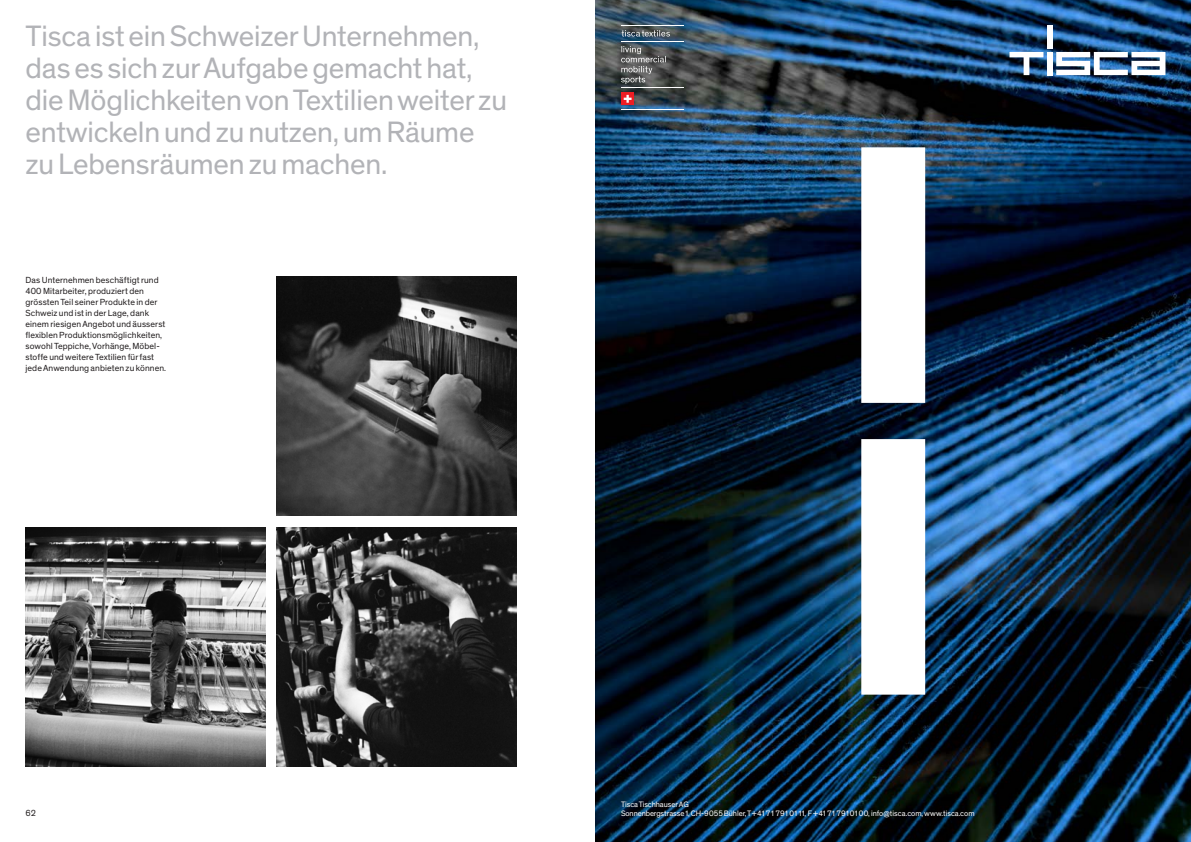
<style>
.page{position:relative;width:1191px;height:842px;background:#fff}
.page>*{position:absolute;margin:0;border:0;box-sizing:border-box;transform-origin:0 0}
.t1{font:30px/32px "Theinhardt";letter-spacing:-.005em;color:#b2b3b7}
.t2{font:9px/11px "Theinhardt";letter-spacing:.01em;color:#231f20}
.t3{font:8px/9px "Theinhardt";color:#fff}
</style>
<div class="page">
<img style="left:276px;top:527px;width:240px;height:240px">
<img style="left:26px;top:527px;width:239px;height:240px">
<img style="left:276px;top:276px;width:240px;height:240px">
<img style="left:595px;top:0;width:596px;height:842px">
<div style="left:621px;top:93px;width:13px;height:12px;background:#ee1d23"></div>
<svg style="left:623px;top:95px;width:8px;height:8px"></svg>
<hr style="left:621px;top:110px;width:63px;height:1px;background:#fff">
<hr style="left:621px;top:87px;width:63px;height:1px;background:#fff">
<hr style="left:621px;top:42px;width:63px;height:1px;background:#fff">
<hr style="left:621px;top:26px;width:63px;height:1px;background:#fff">
<svg style="left:621px;top:46px;width:45px;height:38px;background:#686a69"></svg>
<svg style="left:621px;top:30px;width:49px;height:7px"></svg>
<svg style="left:861px;top:147px;width:64px;height:548px"></svg>
<div style="left:1046px;top:52px;width:6px;height:23px;background:#fff"></div>
<div style="left:1046px;top:26px;width:6px;height:23px;background:#fff"></div>
<svg style="left:1056px;top:52px;width:109px;height:23px"></svg>
<svg style="left:1009px;top:52px;width:34px;height:23px"></svg>
<h1 class="t1" style="left:26px;top:21px;width:483px">Tisca ist ein Schweizer Unternehmen, das es sich zur Aufgabe gemacht hat, die Möglichkeiten von Textilien weiter zu entwickeln und zu nutzen, um Räume zu Lebensräumen zu machen.</h1>
<p class="t2" style="left:26px;top:274px;width:142px">Das Unternehmen beschäftigt rund 400 Mitarbeiter, produziert den grössten Teil seiner Produkte in der Schweiz und ist in der Lage, dank einem riesigen Angebot und äusserst flexiblen Produktionsmöglichkeiten, sowohl Teppiche, Vorhänge, Möbel&shy;stoffe und weitere Textilien für fast jede Anwendung anbieten zu können.</p>
<p class="t2" style="left:26px;top:808px;width:12px">62</p>
<p class="t3" style="left:621px;top:800px;width:355px">Tisca Tischhauser AG<br>Sonnenbergstrasse 1, CH-9055 Bühler, T +41 71 791 01 11, F +41 71 791 01 00, info@tisca.com, www.tisca.com</p>
</div>
